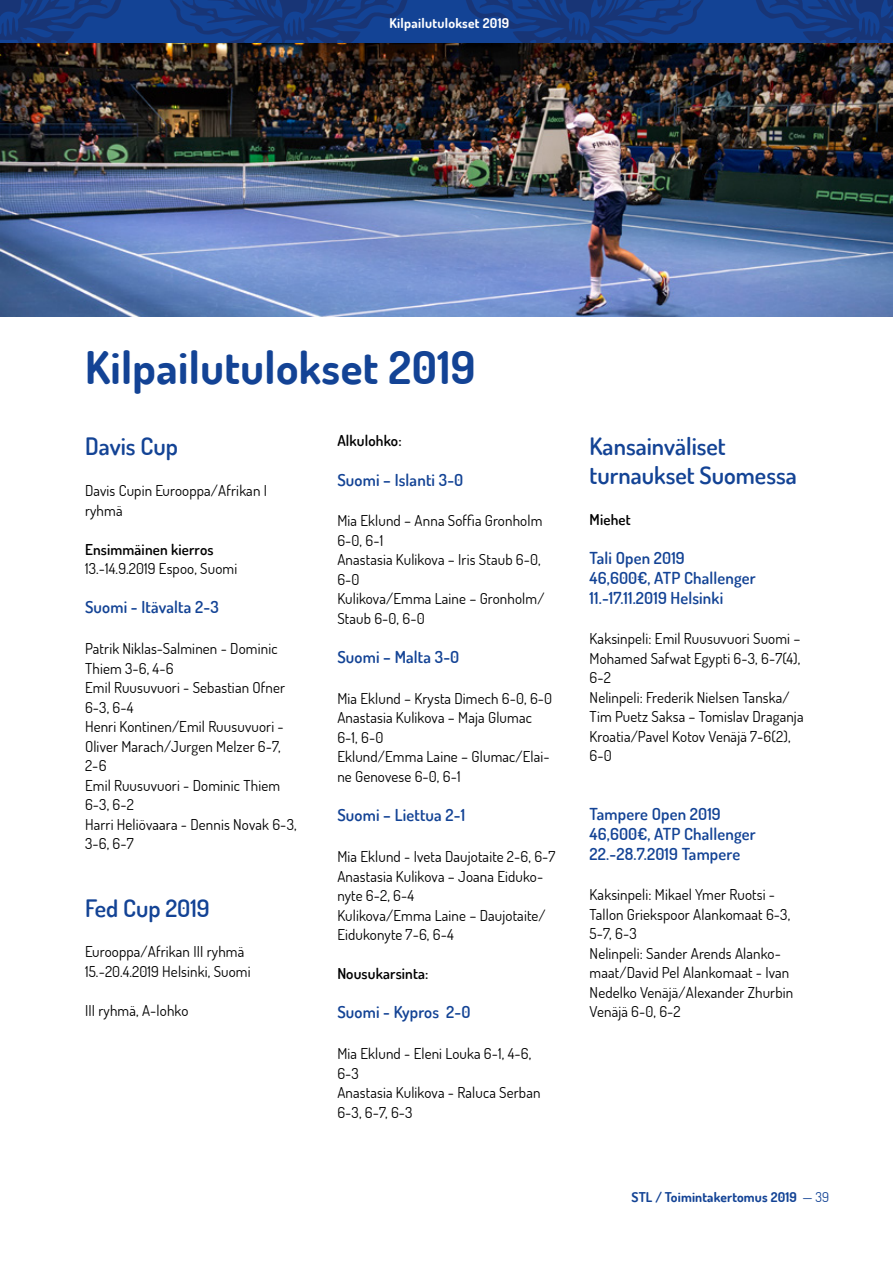
<style>
.page{position:relative;width:893px;height:1263px;background:#fff}
.page>*{position:absolute;margin:0;border:0;box-sizing:border-box;transform-origin:0 0}
.t1{font:700 45px "Dosis";letter-spacing:.01em;color:#134395}
.t2{font:600 24px/28.5px "Dosis";color:#134395}
.t3{font:600 16.5px/19.8px "Dosis";letter-spacing:.01em;color:#134395}
.t4{font:15px/19.5px "Dosis";letter-spacing:.01em;color:#000}
.t5{font:600 15px "Dosis";letter-spacing:.01em;color:#000}
.t6{font:700 13.5px "Dosis";letter-spacing:.01em;color:#134395}
.t7{font:700 13.5px "Dosis";letter-spacing:.02em;color:#fff}
.s1{font-weight:400}
</style>
<div class="page">
<svg style="left:0;top:0;width:893px;height:44px;background:#153d87"></svg>
<img style="left:0;top:44px;width:893px;height:273px">
<p class="t7" style="left:390px;top:14px;width:121px">Kilpailutulokset 2019</p>
<h1 class="t1" style="left:85px;top:339px;width:392px">Kilpailutulokset 2019</h1>
<h2 class="t2" style="left:85px;top:432px;width:94px">Davis Cup</h2>
<p class="t4" style="left:85px;top:480px;width:183px">Davis Cupin Eurooppa/Afrikan I ryhmä</p>
<p class="t5" style="left:85px;top:539px;width:130px">Ensimmäinen kierros</p>
<p class="t4" style="left:85px;top:558px;width:154px">13.-14.9.2019 Espoo, Suomi</p>
<p class="t3" style="left:85px;top:597px;width:135px">Suomi - Itävalta 2-3</p>
<p class="t4" style="left:85px;top:638px;width:213px">Patrik Niklas-Salminen - Dominic<br>Thiem 3-6, 4-6<br>Emil Ruusuvuori - Sebastian Ofner<br>6-3, 6-4<br>Henri Kontinen/Emil Ruusuvuori -<br>Oliver Marach/Jurgen Melzer 6-7,<br>2-6<br>Emil Ruusuvuori - Dominic Thiem<br>6-3, 6-2<br>Harri Heliövaara - Dennis Novak 6-3,<br>3-6, 6-7</p>
<h2 class="t2" style="left:85px;top:893px;width:126px">Fed Cup 2019</h2>
<p class="t4" style="left:85px;top:942px;width:167px">Eurooppa/Afrikan III ryhmä<br>15.-20.4.2019 Helsinki, Suomi</p>
<p class="t4" style="left:85px;top:1000px;width:105px">III ryhmä, A-lohko</p>
<p class="t5" style="left:337px;top:431px;width:66px">Alkulohko:</p>
<p class="t3" style="left:337px;top:469px;width:128px">Suomi – Islanti 3-0</p>
<p class="t4" style="left:337px;top:511px;width:209px">Mia Eklund – Anna Soffia Gronholm<br>6-0, 6-1<br>Anastasia Kulikova – Iris Staub 6-0,<br>6-0<br>Kulikova/Emma Laine – Gronholm/<br>Staub 6-0, 6-0</p>
<p class="t3" style="left:337px;top:647px;width:124px">Suomi – Malta 3-0</p>
<p class="t4" style="left:337px;top:688px;width:216px">Mia Eklund – Krysta Dimech 6-0, 6-0<br>Anastasia Kulikova – Maja Glumac<br>6-1, 6-0<br>Eklund/Emma Laine – Glumac/Elai&shy;ne Genovese 6-0, 6-1</p>
<p class="t3" style="left:337px;top:805px;width:129px">Suomi – Liettua 2-1</p>
<p class="t4" style="left:337px;top:846px;width:220px">Mia Eklund - Iveta Daujotaite 2-6, 6-7<br>Anastasia Kulikova – Joana Eiduko&shy;nyte 6-2, 6-4<br>Kulikova/Emma Laine – Daujotaite/<br>Eidukonyte 7-6, 6-4</p>
<p class="t5" style="left:337px;top:964px;width:93px">Nousukarsinta:</p>
<p class="t3" style="left:337px;top:1002px;width:135px">Suomi - Kypros 2-0</p>
<p class="t4" style="left:337px;top:1043px;width:205px">Mia Eklund - Eleni Louka 6-1, 4-6,<br>6-3<br>Anastasia Kulikova - Raluca Serban<br>6-3, 6-7, 6-3</p>
<h2 class="t2" style="left:590px;top:432px;width:209px">Kansainväliset turnaukset Suomessa</h2>
<p class="t5" style="left:590px;top:509px;width:43px">Miehet</p>
<p class="t3" style="left:590px;top:547px;width:168px">Tali Open 2019<br>46,600€, ATP Challenger<br>11.-17.11.2019 Helsinki</p>
<p class="t4" style="left:590px;top:629px;width:215px">Kaksinpeli: Emil Ruusuvuori Suomi –<br>Mohamed Safwat Egypti 6-3, 6-7(4),<br>6-2<br>Nelinpeli: Frederik Nielsen Tanska/<br>Tim Puetz Saksa – Tomislav Draganja<br>Kroatia/Pavel Kotov Venäjä 7-6(2),<br>6-0</p>
<p class="t3" style="left:590px;top:804px;width:168px">Tampere Open 2019<br>46,600€, ATP Challenger<br>22.-28.7.2019 Tampere</p>
<p class="t4" style="left:590px;top:885px;width:205px">Kaksinpeli: Mikael Ymer Ruotsi -<br>Tallon Griekspoor Alankomaat 6-3,<br>5-7, 6-3<br>Nelinpeli: Sander Arends Alanko&shy;maat/David Pel Alankomaat - Ivan<br>Nedelko Venäjä/Alexander Zhurbin<br>Venäjä 6-0, 6-2</p>
<p class="t6" style="left:631px;top:1189px;width:199px">STL / Toimintakertomus 2019 <span class="s1">— 39</span></p>
</div>
